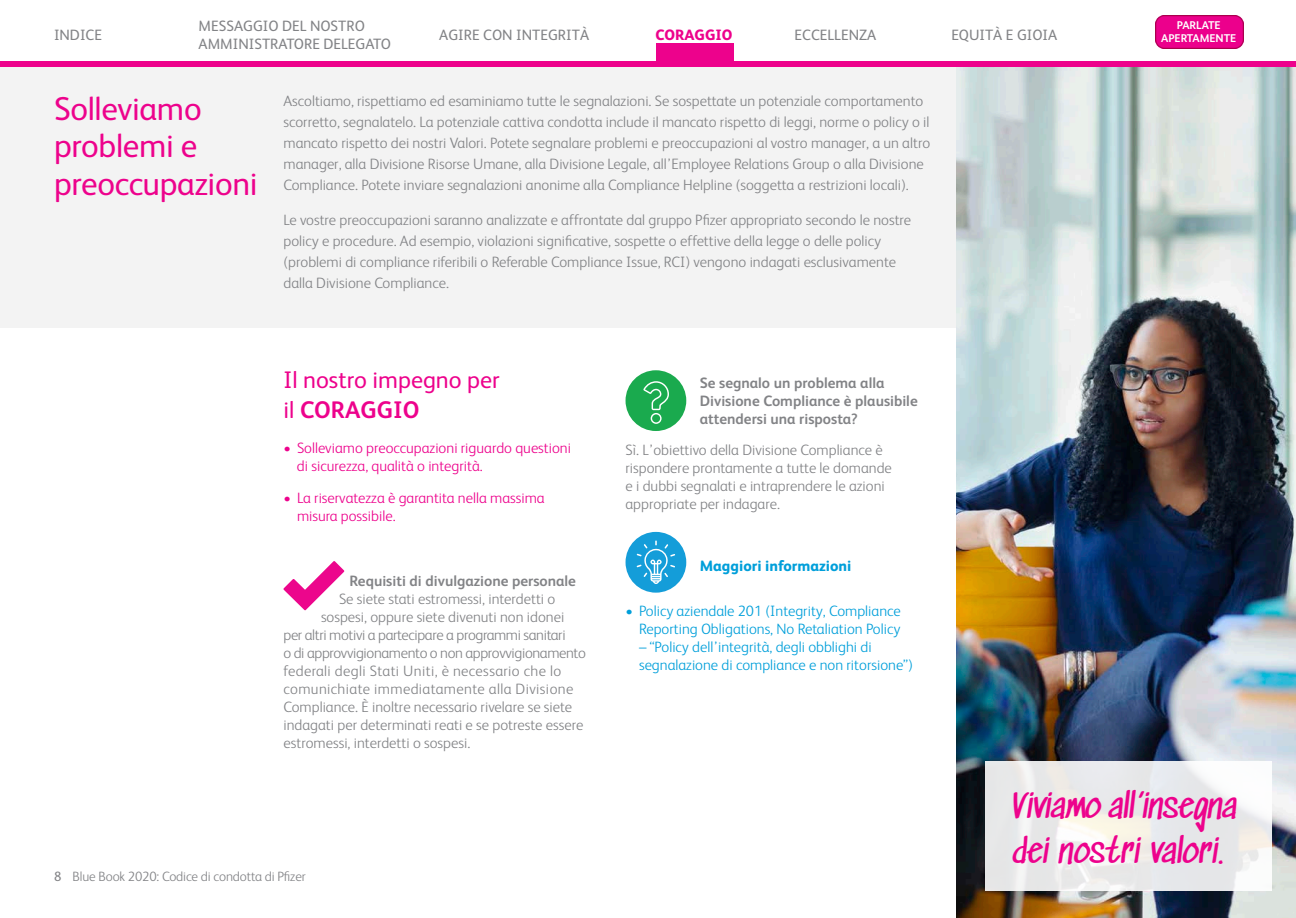
<style>
.page{position:relative;width:1296px;height:918px;background:#fff}
.page>*{position:absolute;margin:0;border:0;box-sizing:border-box;transform-origin:0 0}
.approved_message{font:33px/45px "Sedgwick Ave";letter-spacing:-.025em;color:#ed028c}
.Head{font:33px/37.5px "FS Albert";letter-spacing:-.01em;color:#ed028c}
.Comittment_Callout_H{font:24px/30px "FS Albert";color:#ed028c}
.Body_in_Gray_Section{font:300 15px/21px "FS Albert";color:#828386}
.CHECKMARK_Callout{font:300 15px/18px "FS Albert";color:#828386}
.t1{font:300 15px/18px "FS Albert";color:#009fda;text-align:right}
.t2{font:300 15px/18px "FS Albert";color:#ed028c}
.CHECKMARK_Callout-2{font:700 15px/18px "FS Albert";color:#828386}
.CHECKMARK_Callout-3{font:300 15px "FS Albert";letter-spacing:-.025em;color:#828386}
.t3{font:15px/18px "FS Albert";color:#828386}
.CHECKMARK_Callout-4{font:300 15px "FS Albert";letter-spacing:.025em;color:#828386}
.Learn_More_Head{font:800 15px "FS Albert";color:#009fda}
.t4{font:800 15px "FS Albert";color:#ed028c}
.t5{font:300 13.5px "FS Albert";letter-spacing:-.01em;color:#828386}
.t6{font:700 11.25px "FS Albert";color:#fff}
.s1{font-weight:700}
.s2{font-weight:400}
</style>
<div class="page">
<div style="left:0;top:61px;width:1296px;height:7px;background:#ed028c"></div>
<img style="left:1156px;top:15px;width:87px;height:34px">
<div style="left:0;top:68px;width:961px;height:260px;background:#f3f3f3"></div>
<div style="left:626px;top:370px;width:60px;height:61px;background:#1aaa4e;border-radius:50%"></div>
<svg style="left:643px;top:381px;width:26px;height:43px"></svg>
<div style="left:626px;top:532px;width:60px;height:61px;background:#149dd9;border-radius:50%"></div>
<svg style="left:637px;top:541px;width:38px;height:43px"></svg>
<img style="left:956px;top:68px;width:340px;height:850px">
<svg style="left:284px;top:561px;width:60px;height:49px"></svg>
<svg style="left:986px;top:761px;width:286px;height:130px;fill:#e8e9e9"></svg>
<div style="left:656px;top:44px;width:77px;height:20px;background:#ed028c"></div>
<p class="t3" style="left:199px;top:16px;width:194px">MESSAGGIO DEL NOSTRO<br>AMMINISTRATORE DELEGATO</p>
<p class="t4" style="left:656px;top:23px;width:79px">CORAGGIO</p>
<p class="t3" style="left:795px;top:25px;width:83px">ECCELLENZA</p>
<p class="t3" style="left:951px;top:25px;width:107px">EQUITÀ E GIOIA</p>
<p class="t6" style="left:1177px;top:17px;width:45px">PARLATE</p>
<p class="t3" style="left:439px;top:25px;width:151px">AGIRE CON INTEGRITÀ</p>
<p class="t3" style="left:54px;top:25px;width:50px">INDICE</p>
<p class="t6" style="left:1161px;top:31px;width:77px">APERTAMENTE</p>
<p class="Head" style="left:54px;top:88px;width:205px">Solleviamo problemi e preoccupazioni</p>
<p class="Body_in_Gray_Section" style="left:284px;top:90px;width:648px">Ascoltiamo, rispettiamo ed esaminiamo tutte le segnalazioni. Se sospettate un potenziale comportamento scorretto, segnalatelo. La potenziale cattiva condotta include il mancato rispetto di leggi, norme o policy o il mancato rispetto dei nostri Valori. Potete segnalare problemi e preoccupazioni al vostro manager, a un altro manager, alla Divisione Risorse Umane, alla Divisione Legale, all’Employee Relations Group o alla Divisione Compliance. Potete inviare segnalazioni anonime alla Compliance Helpline (soggetta a restrizioni locali).</p>
<p class="Body_in_Gray_Section" style="left:284px;top:208px;width:629px">Le vostre preoccupazioni saranno analizzate e affrontate dal gruppo Pfizer appropriato secondo le nostre policy e procedure. Ad esempio, violazioni significative, sospette o effettive della legge o delle policy (problemi di compliance riferibili o Referable Compliance Issue, RCI) vengono indagati esclusivamente dalla Divisione Compliance.</p>
<p class="Comittment_Callout_H" style="left:283px;top:363px;width:218px">Il nostro impegno per il <span class="s1">CORAGGIO</span></p>
<p class="t2" style="left:297px;top:438px;width:276px;text-indent:-13px">• Solleviamo preoccupazioni riguardo questioni di sicurezza, qualità o integrità.</p>
<p class="t2" style="left:297px;top:488px;width:249px;text-indent:-14px">• La riservatezza è garantita nella massima misura possibile.</p>
<p class="CHECKMARK_Callout-2" style="left:350px;top:571px;width:228px">Requisiti di divulgazione personale</p>
<p class="CHECKMARK_Callout" style="left:339px;top:589px;width:218px">Se siete stati estromessi, interdetti o</p>
<p class="CHECKMARK_Callout" style="left:321px;top:607px;width:245px">sospesi, oppure siete divenuti non idonei</p>
<p class="CHECKMARK_Callout-3" style="left:284px;top:625px;width:284px">per altri motivi a partecipare a programmi sanitari</p>
<p class="CHECKMARK_Callout-3" style="left:284px;top:643px;width:304px">o di approvvigionamento o non approvvigionamento</p>
<p class="CHECKMARK_Callout-4" style="left:284px;top:661px;width:279px">federali degli Stati Uniti, è necessario che lo</p>
<p class="CHECKMARK_Callout-4" style="left:284px;top:679px;width:291px">comunichiate immediatamente alla Divisione</p>
<p class="CHECKMARK_Callout" style="left:284px;top:697px;width:290px">Compliance. È inoltre necessario rivelare se siete</p>
<p class="CHECKMARK_Callout" style="left:284px;top:715px;width:301px">indagati per determinati reati e se potreste essere</p>
<p class="CHECKMARK_Callout" style="left:284px;top:733px;width:188px">estromessi, interdetti o sospesi.</p>
<p class="CHECKMARK_Callout-2" style="left:700px;top:373px;width:219px">Se segnalo un problema alla<br>Divisione Compliance è plausibile attendersi una risposta?</p>
<p class="CHECKMARK_Callout" style="left:626px;top:440px;width:268px">Sì. L’obiettivo della Divisione Compliance è rispondere prontamente a tutte le domande e i dubbi segnalati e intraprendere le azioni appropriate per indagare.</p>
<p class="Learn_More_Head" style="left:700px;top:555px;width:153px">Maggiori informazioni</p>
<p class="t1" style="left:626px;top:601px;width:277px">• Policy aziendale 201 (Integrity, Compliance<br>Reporting Obligations, No Retaliation Policy</p>
<p class="t1" style="left:639px;top:637px;width:275px;text-align:left">– “Policy dell’integrità, degli obblighi di segnalazione di compliance e non ritorsione”)</p>
<p class="t5" style="left:54px;top:868px;width:253px"><span class="s2">8</span> Blue Book 2020: Codice di condotta di Pfizer</p>
<p class="approved_message" style="left:1012px;top:785px;width:226px">Viviamo all’insegna dei nostri valori.</p>
</div>
